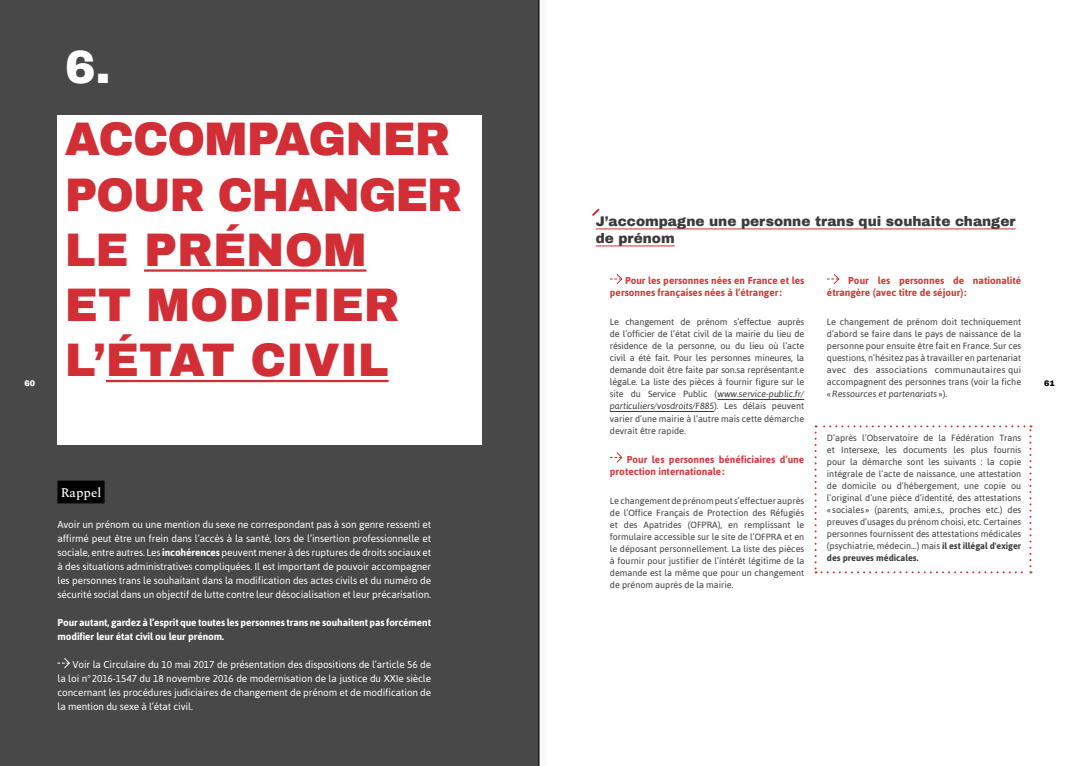
<style>
.page{position:relative;width:1078px;height:766px;background:#fff}
.page>*{position:absolute;margin:0;border:0;box-sizing:border-box;transform-origin:0 0}
.t1{font:900 46px/55.2px "Archivo";letter-spacing:-.02em;color:#d22e35}
.t2{font:900 45.5px "Archivo";color:#fff}
.t3{font:900 13.7px/17px "Archivo";color:#3c3b3b}
.t4{font:500 13px "Spectral";color:#fff}
.t5{font:10px/14px "Asap";letter-spacing:-.01em;color:#fff;text-align:justify}
.t6{font:700 10px/12px "Asap";color:#d43a3b}
.t7{font:700 10px/14px "Asap";letter-spacing:-.01em;color:#fff}
.t8{font:9px/12px "Asap";color:#3c3b3b;text-align:justify}
.t9{font:900 8px "Archivo";color:#fff}
.t10{font:900 8px "Archivo";color:#000}
.s1{font-style:italic}
.s2{font-weight:700}
</style>
<div class="page">
<div style="left:0;top:0;width:539px;height:765px;background:#494848"></div>
<div style="left:57px;top:115px;width:425px;height:329px;background:#fff"></div>
<hr style="left:144px;top:269px;width:222px;height:2px;background:#d22e35">
<hr style="left:106px;top:380px;width:282px;height:2px;background:#d22e35">
<div style="left:57px;top:480px;width:48px;height:23px;background:#000"></div>
<svg style="left:57px;top:658px;width:13px;height:11px"></svg>
<hr style="left:595px;top:228px;width:420px;height:1px;background:#d22e35">
<hr style="left:595px;top:245px;width:79px;height:1px;background:#d22e35">
<hr style="left:717px;top:399px;width:87px;height:1px;background:#3c3b3b">
<hr style="left:609px;top:411px;width:105px;height:1px;background:#3c3b3b">
<svg style="left:610px;top:273px;width:13px;height:12px"></svg>
<svg style="left:609px;top:452px;width:14px;height:11px"></svg>
<svg style="left:827px;top:273px;width:12px;height:12px"></svg>
<svg style="left:814px;top:425px;width:217px;height:148px"></svg>
<svg style="left:592px;top:208px;width:8px;height:8px"></svg>
<div style="left:537px;top:0;width:11px;height:765px;background:#000;opacity:.85"></div>
<hr style="left:538px;top:0;width:1px;height:765px;background:#000">
<h2 class="t2" style="left:65px;top:39px;width:47px">6.</h2>
<h1 class="t1" style="left:65px;top:112px;width:399px">ACCOMPAGNER<br>POUR CHANGER<br>LE PRÉNOM<br>ET MODIFIER<br>L’ÉTAT CIVIL</h1>
<h3 class="t3" style="left:595px;top:213px;width:421px">J’accompagne une personne trans qui souhaite changer de prénom</h3>
<p class="t6" style="left:609px;top:274px;width:196px;text-indent:15px">Pour les personnes nées en France et les personnes françaises nées à l’étranger:</p>
<p class="t8" style="left:609px;top:316px;width:196px">Le changement de prénom s’effectue auprès de l’officier de l’état civil de la mairie du lieu de résidence de la personne, ou du lieu où l’acte civil a été fait. Pour les personnes mineures, la demande doit être faite par son.sa représentant.e légal.e. La liste des pièces à fournir figure sur le site du Service Public (<span class="s1">www.service-public.fr/ particuliers/vosdroits/F885</span>). Les délais peuvent varier d’une mairie à l’autre mais cette démarche devrait être rapide.</p>
<p class="t6" style="left:609px;top:453px;width:196px;text-indent:17px">Pour les personnes bénéficiaires d’une protection internationale:</p>
<p class="t8" style="left:609px;top:494px;width:196px">Le changement de prénom peut s’effectuer auprès de l’Office Français de Protection des Réfugiés et des Apatrides (OFPRA), en remplissant le formulaire accessible sur le site de l’OFPRA et en le déposant personnellement. La liste des pièces à fournir pour justifier de l’intérêt légitime de la demande est la même que pour un changement de prénom auprès de la mairie.</p>
<p class="t6" style="left:826px;top:274px;width:196px;text-indent:21px">Pour les personnes de nationalité étrangère (avec titre de séjour):</p>
<p class="t8" style="left:826px;top:316px;width:196px">Le changement de prénom doit techniquement d’abord se faire dans le pays de naissance de la personne pour ensuite être fait en France. Sur ces questions, n’hésitez pas à travailler en partenariat avec des associations communautaires qui accompagnent des personnes trans (voir la fiche «<span class="s1">Ressources et partenariats</span> »).</p>
<p class="t8" style="left:826px;top:432px;width:196px">D’après l’Observatoire de la Fédération Trans et Intersexe, les documents les plus fournis pour la démarche sont les suivants : la copie intégrale de l’acte de naissance, une attestation de domicile ou d’hébergement, une copie ou l’original d’une pièce d’identité, des attestations « sociales » (parents, ami.e.s., proches etc.) des preuves d’usages du prénom choisi, etc. Certaines personnes fournissent des attestations médicales (psychiatrie, médecin…) mais <span class="s2">il est illégal d'exiger des preuves médicales.</span></p>
<p class="t9" style="left:25px;top:378px;width:12px">60</p>
<p class="t10" style="left:1043px;top:378px;width:12px">61</p>
<h3 class="t4" style="left:61px;top:483px;width:42px">Rappel</h3>
<p class="t5" style="left:57px;top:517px;width:375px">Avoir un prénom ou une mention du sexe ne correspondant pas à son genre ressenti et affirmé peut être un frein dans l’accès à la santé, lors de l’insertion professionnelle et sociale, entre autres. Les <span class="s2">incohérences</span> peuvent mener à des ruptures de droits sociaux et à des situations administratives compliquées. Il est important de pouvoir accompagner les personnes trans le souhaitant dans la modification des actes civils et du numéro de sécurité social dans un objectif de lutte contre leur désocialisation et leur précarisation.</p>
<p class="t7" style="left:57px;top:615px;width:375px">Pour autant, gardez à l’esprit que toutes les personnes trans ne souhaitent pas forcément modifier leur état civil ou leur prénom.</p>
<p class="t5" style="left:57px;top:657px;width:375px;text-indent:15px">Voir la Circulaire du 10 mai 2017 de présentation des dispositions de l’article 56 de la loi n°2016‑1547 du 18 novembre 2016 de modernisation de la justice du XXIe siècle concernant les procédures judiciaires de changement de prénom et de modification de la mention du sexe à l’état civil.</p>
</div>
